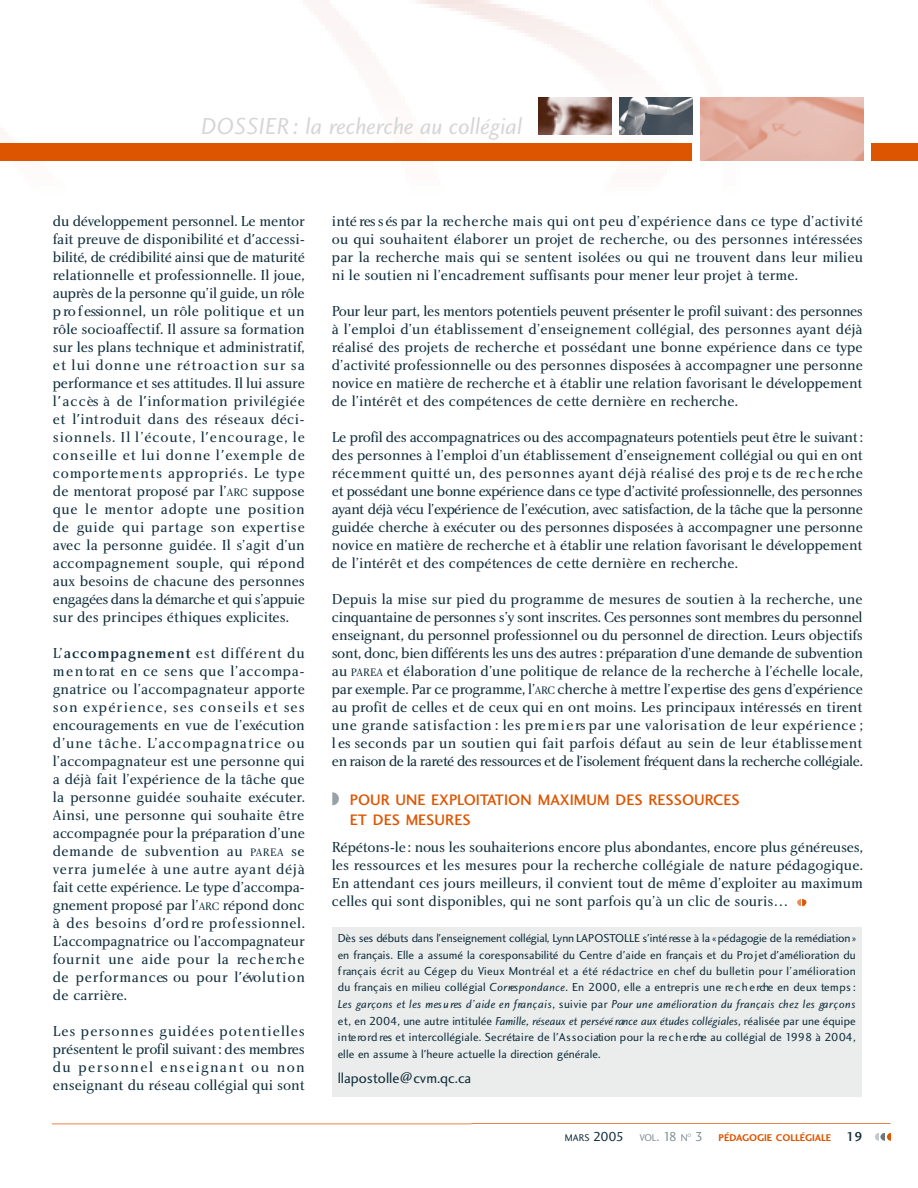
<style>
.page{position:relative;width:918px;height:1188px;background:#fff}
.page>*{position:absolute;margin:0;border:0;box-sizing:border-box;transform-origin:0 0}
.t1{font:24px "Charlotte Sans Book Italic Plain";color:#d5d6d5}
.t2{font:15.75px/20.9px "Charlotte Sans Medium Plain";color:#de5500}
.t3{font:15px/18px "Charlotte Book Plain";color:#0f2d3a;text-align:justify}
.t4{font:15px "Charlotte Sans Book Plain";color:#0f2d3a}
.t5{font:12px/16.5px "Charlotte Sans Book Plain";color:#0f2d3a;text-align:justify}
.t6{font:12px/16.5px "Charlotte Sans Book Italic Plain";letter-spacing:.01em;color:#0f2d3a}
.t7{font:10.05px "Charlotte Sans Bold Plain";color:#de5500}
.t8{font:10.05px "Charlotte Sans Book Plain";color:#0f2d3a}
.t9{font:5.1px "Charlotte Sans Book Plain";color:#818d92}
.s1{font-size:11.25px}
.s2{font-family:"Charlotte Medium Plain"}
.s3{color:#98a1a6}
.s4{font-family:"Charlotte Sans Book Italic Plain"}
.s5{font-family:"Charlotte Sans Book Plain"}
.s6{font-size:13.5px}
.s7{color:#818d92}
.s8{font-size:13.5px;color:#818d92}
.s9{font-family:"Charlotte Sans Book Plain";font-size:13.5px;color:#818d92}
.s10{font-family:"Charlotte Sans Medium Plain";font-size:13.5px;color:#0f2d3a}
</style>
<div class="page">
<img style="left:0;top:0;width:918px;height:161px">
<svg style="left:52px;top:1123px;width:839px;height:1px"></svg>
<div style="left:0;top:143px;width:692px;height:17px;background:#de5500"></div>
<div style="left:872px;top:143px;width:46px;height:17px;background:#de5500"></div>
<img style="left:700px;top:98px;width:164px;height:62px">
<img style="left:538px;top:98px;width:74px;height:37px">
<img style="left:620px;top:98px;width:73px;height:37px">
<svg style="left:875px;top:1133px;width:16px;height:8px"></svg>
<div style="left:332px;top:927px;width:530px;height:170px;background:#ebeded"></div>
<svg style="left:797px;top:899px;width:9px;height:7px"></svg>
<h1 class="t1" style="left:201px;top:117px;width:323px">DOSSIER : la recherche au collégial</h1>
<p class="t3" style="left:53px;top:213px;width:254px">du développement personnel. Le mento r fait preuve de disponibilité et d'accessi&shy;b ilité, de cré d ib ilité ainsi que de maturité relationnelle et professionnelle. Il joue, a u p rès de la personne qu’il guide, un rô le p ro f essionnel, un rôle politique et un rôle socioaffectif. Il assure sa formation sur les plans technique et administratif, et lui donne une ré t roaction sur sa performance et ses attitu d es. Il lui as s u re l ' a c c ès à de l'information privilégiée et l'introduit dans des réseaux déci&shy;sionnels. Il l’écoute, l'encourage, le conseille et lui donne l'exemple de c o m p o rte m e n ts appro p r iés. Le type de mentorat proposé par l’<span class="s1">ARC</span> suppose que le mentor adopte une position de guide qui partage son ex p e rtise avec la personne guidée. Il s’agit d’un accompagnement souple, qui ré p o n d aux besoins de chacune des personnes e n g a g é es dans la démarche et qui s’appuie sur des principes éthiques explicites.</p>
<p class="t3" style="left:53px;top:645px;width:254px">L’<span class="s2">a c c o m p a g n e m e n t</span> est différent du m e n to rat en ce sens que l’accompa&shy;gnatrice ou l’accompagnateur apporte son expérience, ses conseils et ses encouragements en vue de l’exécution d’une tâche. L’accompagnatrice ou l’accompagnateur est une personne qui a déjà fait l’expérience de la tâche que la personne guidée souhaite exécuter.<br>Ainsi, une personne qui souhaite être accompagnée pour la pré p a ration d’une demande de subvention au <span class="s1">PA R E A</span> s e ve r ra jumelée à une autre ayant déjà fait cette expérience. Le type d’accompa&shy;g n e m e n t proposé par l’<span class="s1">ARC</span> répond donc à des besoins d'ord re pro f es s io n n e l.<br>L’accompagnatrice ou l’accompagnate u r fournit une aide pour la re c h e rc h e de p e r fo r m a n c es ou pour l'évo lu t i o n de carrière.</p>
<p class="t3" style="left:53px;top:1023px;width:254px">L es pers o n n es guidées pote n t i e l l es p rés e n tent le profil suiva n t: des membres du personnel enseignant ou non enseignant du réseau collégial qui sont</p>
<p class="t3" style="left:332px;top:213px;width:533px">in té res s és par la re c h e rche mais qui ont peu d’expérience dans ce type d’activité ou qui souhaitent élaborer un projet de recherche, ou des personnes intéressées par la recherche mais qui se sentent isolées ou qui ne trouvent dans leur milieu ni le soutien ni l’encadrement suffisants pour mener leur projet à terme.</p>
<p class="t3" style="left:332px;top:303px;width:533px">Pour leur part, les mento rs potentiels peuvent prés e n ter le profil suiva n t: des pers o n n es à l’emploi d’un établissement d’enseignement collégial, des personnes ayant déjà réalisé des projets de recherche et possédant une bonne expérience dans ce type d’activité professionnelle ou des personnes disposées à accompagner une personne n ovice en matière de re c h e rche et à établir une relation favorisant le déve lo p p e m e n t de l’intérêt et des compétences de cette dernière en recherche.</p>
<p class="t3" style="left:332px;top:429px;width:533px">Le profil des accompagnatrices ou des accompagnate u rs potentiels peut être le suiva n t: des personnes à l’emploi d’un établissement d’enseignement collégial ou qui en ont récemment quitté un, des pers o n n es ayant déjà réalisé des proj e ts de re c h e rche et possédant une bonne expérience dans ce type d’activité pro fessionnelle, des perso n n es ayant déjà vécu l’expérience de l’exécution, avec satisfaction, de la tâche que la perso n n e guidée cherche à exé c u ter ou des pers o n n es disposées à accompagner une pers o n n e n ovice en matière de re c h e rche et à établir une relation favorisant le déve lo p p e m e n t de l’intérêt et des compétences de cette dernière en recherche.</p>
<p class="t3" style="left:332px;top:591px;width:533px">Depuis la mise sur pied du programme de mesures de soutien à la recherche, une c in q u a n taine de pers o n n es s’y sont inscrites. Ces pers o n n es sont membres du pers o n n e l enseignant, du personnel pro fessionnel ou du personnel de direction. Leurs objectifs sont, donc, bien différe n ts les uns des autres : pré p a ration d’une demande de subve n tio n au <span class="s1">PAREA</span> et élaboration d’une politique de relance de la recherche à l’échelle locale, par exemple. Par ce pro g ramme, l’<span class="s1">A RC</span> c h e rche à mettre l’ex p e rtise des gens d’ex p é r ie n c e au profit de celles et de ceux qui en ont moins. Les principaux intéressés en tirent une grande satisfaction : les pre m i e rs par une valorisation de leur ex p é r ie n c e ; l es seconds par un soutien qui fait parfois défaut au sein de leur établissement en raison de la ra re té des resso u rc es et de l’isolement fréquent dans la re c h e rche collégiale.</p>
<p class="t2" style="left:350px;top:790px;width:391px;text-indent:-18px"><span class="s3">◗</span> POUR UNE EXPLOITATION MAXIMUM DES RESSOURCES<br>ET DES MESURES</p>
<p class="t3" style="left:332px;top:840px;width:533px">Ré p é to n s -le : nous les souhaiterions encore plus abondantes, encore plus génére u s es , les ressources et les mesures pour la recherche collégiale de nature pédagogique.<br>En attendant ces jours meilleurs, il convient tout de même d’exploiter au maximum celles qui sont disponibles, qui ne sont parfois qu’à un clic de souris…</p>
<p class="t5" style="left:338px;top:931px;width:520px">D ès ses débuts dans l'enseignement collégial, Lynn L A P O STO L L E s 'in té resse à la « pédagogie de la re m é d iatio n » en français. Elle a assumé la cores p o n s a b ilité du Centre d'aide en français et du Pro j et d'amélioration du f rançais écrit au Cégep du Vieux Montréal et a été rédactrice en chef du bulletin pour l’amélioration du français en milieu collégial <span class="s4">C o r res p o n d a n c e</span>. En 2000, elle a entrepris une re c h e rche en deux te m p s :</p>
<p class="t6" style="left:338px;top:997px;width:520px">L es garçons et les mes u res d’aide en fra n ç a is<span class="s5">, suivie par</span> Pour une amélioration du français chez les ga r ç o n s <span class="s5">et, en 20 04, une autre intitulée</span> Famille, réseaux et persévé rance aux études collégiales<span class="s5">, réalisée par une équipe</span></p>
<p class="t5" style="left:338px;top:1030px;width:520px">i n te ro rd res et inte rcollégiale. Secréta i re de l'As s o c iation pour la re c h e rche au collégial de 1998 à 20 04 , elle en assume à l'heure actuelle la direction généra le .</p>
<p class="t4" style="left:338px;top:1072px;width:135px">llapostolle@cvm.qc.ca</p>
<p class="t8" style="left:565px;top:1134px;width:124px">MARS <span class="s6">2005</span> <span class="s7">VOL</span><span class="s8">. 18</span> <span class="s7">N</span></p>
<p class="t9" style="left:688px;top:1133px;width:5px">O</p>
<p class="t7" style="left:695px;top:1134px;width:169px"><span class="s9">3</span> PÉDAGOGIE COLLÉGIALE <span class="s10">19</span></p>
</div>
